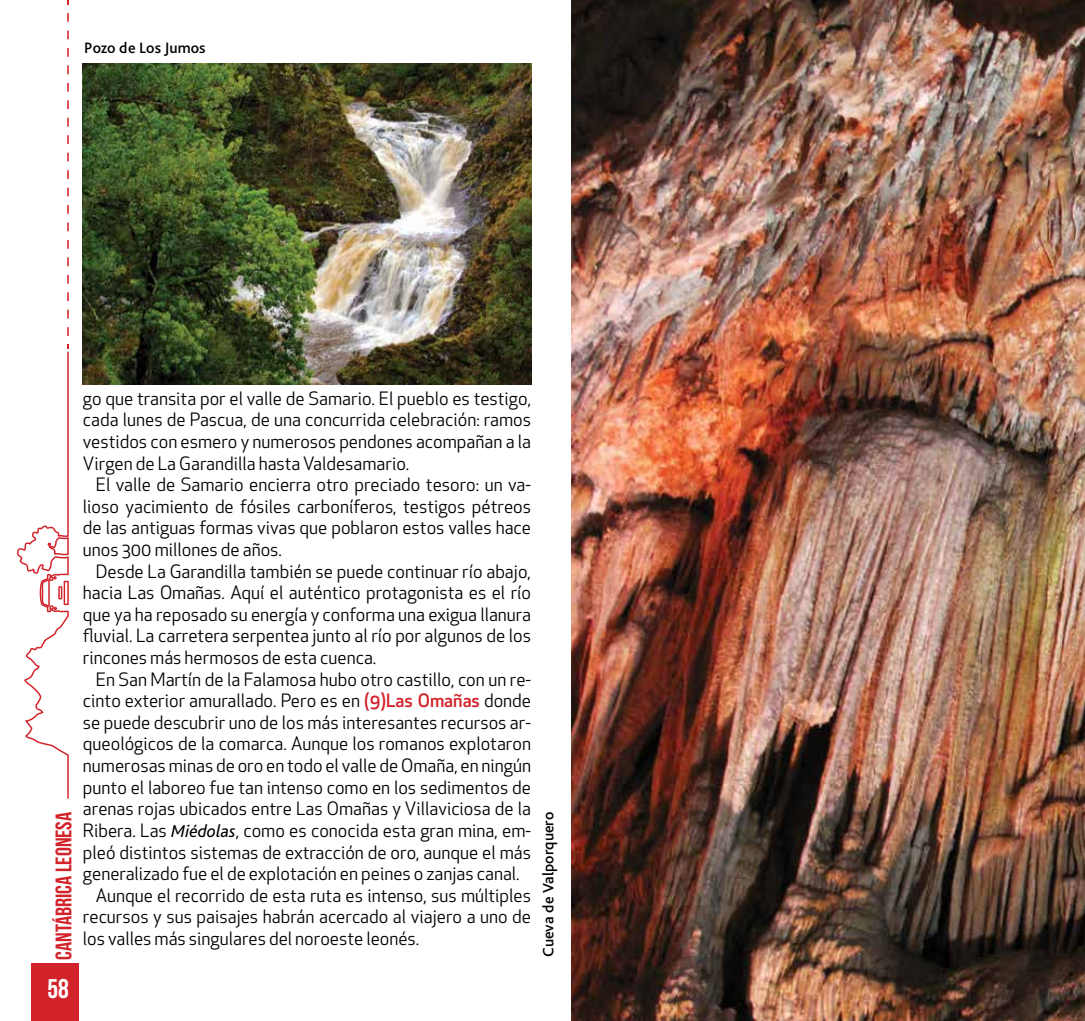
<style>
.page{position:relative;width:1085px;height:1021px;background:#fff}
.page>*{position:absolute;margin:0;border:0;box-sizing:border-box;transform-origin:0 0}
.t1{font:27px "Bebas Neue";color:#fff}
.t2{font:22.5px "Bebas Neue";color:#d2232a}
.t3{font:18px/21.6px "Apex New";color:#000;text-align:justify}
.t4{font:500 15.75px "Bliss Pro";color:#000}
.s1{font-weight:500;color:#d2232a}
.s2{font-family:"Bliss Pro";font-style:italic}
</style>
<div class="page">
<div style="left:31px;top:963px;width:47px;height:57px;background:#d2232a"></div>
<svg style="left:17px;top:345px;width:52px;height:453px"></svg>
<svg style="left:67px;top:13px;width:2px;height:9px"></svg>
<svg style="left:67px;top:31px;width:2px;height:8px"></svg>
<svg style="left:67px;top:48px;width:2px;height:9px"></svg>
<svg style="left:67px;top:65px;width:2px;height:9px"></svg>
<svg style="left:67px;top:83px;width:2px;height:9px"></svg>
<svg style="left:67px;top:100px;width:2px;height:9px"></svg>
<svg style="left:67px;top:118px;width:2px;height:8px"></svg>
<svg style="left:67px;top:135px;width:2px;height:9px"></svg>
<svg style="left:67px;top:153px;width:2px;height:8px"></svg>
<svg style="left:67px;top:170px;width:2px;height:9px"></svg>
<svg style="left:67px;top:188px;width:2px;height:8px"></svg>
<svg style="left:67px;top:205px;width:2px;height:9px"></svg>
<svg style="left:67px;top:222px;width:2px;height:9px"></svg>
<svg style="left:67px;top:240px;width:2px;height:9px"></svg>
<svg style="left:67px;top:257px;width:2px;height:9px"></svg>
<svg style="left:67px;top:275px;width:2px;height:8px"></svg>
<svg style="left:67px;top:292px;width:2px;height:9px"></svg>
<svg style="left:67px;top:310px;width:2px;height:8px"></svg>
<svg style="left:67px;top:327px;width:2px;height:9px"></svg>
<img style="left:571px;top:0;width:513px;height:1020px">
<img style="left:82px;top:64px;width:449px;height:321px">
<p class="t4" style="left:84px;top:38px;width:123px">Pozo de Los Jumos</p>
<p class="t2" style="left:51px;top:959px;width:149px;rotate:-90deg">CANTÁBRICA LEONESA</p>
<h1 class="t1" style="left:47px;top:973px;width:23px">58</h1>
<p class="t3" style="left:83px;top:387px;width:449px">go que transita por el valle de Samario. El pueblo es testigo, cada lunes de Pascua, de una concurrida celebración: ramos vestidos con esmero y numerosos pendones acompañan a la Virgen de La Garandilla hasta Valdesamario.</p>
<p class="t3" style="left:83px;top:474px;width:449px;text-indent:13px">El valle de Samario encierra otro preciado tesoro: un va&shy;lioso yacimiento de fósiles carboníferos, testigos pétreos de las antiguas formas vivas que poblaron estos valles hace unos 300 millones de años.</p>
<p class="t3" style="left:83px;top:560px;width:449px;text-indent:13px">Desde La Garandilla también se puede continuar río abajo, hacia Las Omañas. Aquí el auténtico protagonista es el río que ya ha reposado su energía y conforma una exigua llanura fluvial. La carretera serpentea junto al río por algunos de los rincones más hermosos de esta cuenca.</p>
<p class="t3" style="left:96px;top:668px;width:437px">En San Martín de la Falamosa hubo otro castillo, con un re-</p>
<p class="t3" style="left:83px;top:690px;width:449px">cinto exterior amurallado. Pero es en <span class="s1">(9)Las Omañas</span> donde</p>
<p class="t3" style="left:83px;top:711px;width:449px">se puede descubrir uno de los más interesantes recursos ar-</p>
<p class="t3" style="left:83px;top:733px;width:449px">queológicos de la comarca. Aunque los romanos explotaron</p>
<p class="t3" style="left:83px;top:754px;width:449px">numerosas minas de oro en todo el valle de Omaña, en ningún</p>
<p class="t3" style="left:83px;top:776px;width:449px">punto el laboreo fue tan intenso como en los sedimentos de</p>
<p class="t3" style="left:83px;top:798px;width:449px">arenas rojas ubicados entre Las Omañas y Villaviciosa de la</p>
<p class="t3" style="left:83px;top:819px;width:449px">Ribera. Las <span class="s2">Miédolas</span>, como es conocida esta gran mina, em-</p>
<p class="t3" style="left:83px;top:841px;width:449px">pleó distintos sistemas de extracción de oro, aunque el más</p>
<p class="t3" style="left:83px;top:862px;width:438px">generalizado fue el de explotación en peines o zanjas canal.</p>
<p class="t3" style="left:96px;top:884px;width:437px">Aunque el recorrido de esta ruta es intenso, sus múltiples</p>
<p class="t3" style="left:83px;top:906px;width:449px">recursos y sus paisajes habrán acercado al viajero a uno de</p>
<p class="t3" style="left:83px;top:927px;width:338px">los valles más singulares del noroeste leonés.</p>
<p class="t4" style="left:538px;top:957px;width:147px;rotate:-90deg">Cueva de Valporquero</p>
</div>
